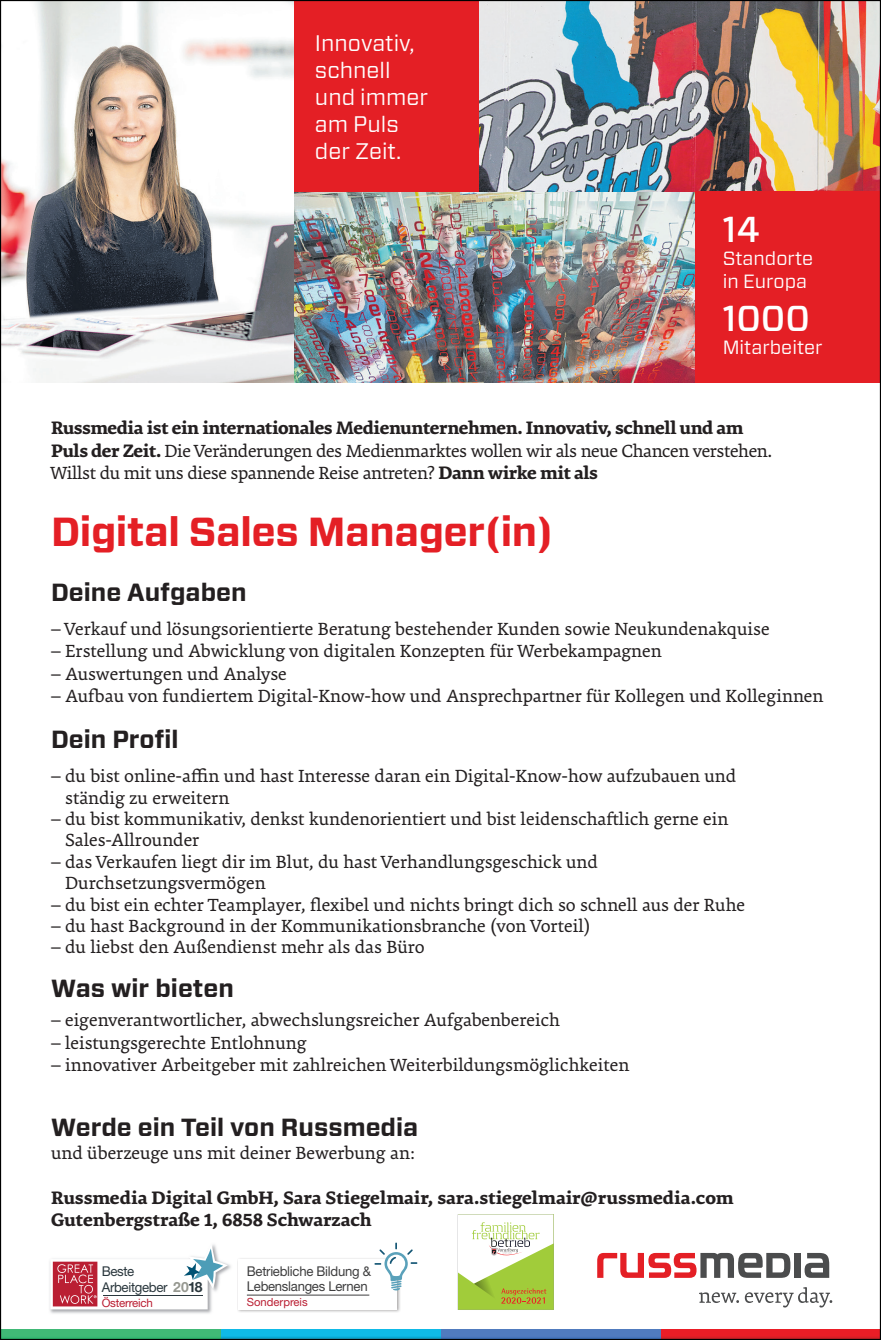
<style>
.page{position:relative;width:881px;height:1340px;background:#fff}
.page>*{position:absolute;margin:0;border:0;box-sizing:border-box;transform-origin:0 0}
.t1{font:700 40.5px "Forza";letter-spacing:-.01em;color:#e41f25}
.t2{font:500 36px "Forza";color:#fff}
.t3{font:700 24.75px "Forza";color:#231f20}
.t4{font:22.5px/27px "Forza";color:#fff}
.t5{font:19.12px/21.4px "Premiera";color:#231f20}
.t6{font:19.12px/22.9px "Premiera";letter-spacing:-.02em;color:#231f20}
.t7{font:700 19.12px/22.5px "Premiera";color:#231f20}
.t8{font:19.12px/22.9px "Forza";color:#fff}
.t9{font:13.5px/15.5px "Helvetica Neue";letter-spacing:-.02em;color:#3e3e3f}
.t10{font:13.5px/15.5px "Helvetica Neue LT Std";letter-spacing:-.025em;color:#2a373d}
.t11{font:11.47px "Helvetica Neue LT Std";letter-spacing:-.025em;color:#ba1f33}
.t12{font:11.25px "Helvetica Neue";color:#ba1f33}
.s1{font-weight:700}
.s2{font-weight:700;font-size:14.17px;color:#969890}
.s3{font-weight:700;font-size:14.17px}
</style>
<div class="page">
<div style="left:660px;top:1328px;width:220px;height:11px;background:#ea1d26"></div>
<div style="left:440px;top:1328px;width:220px;height:11px;background:#507bbe"></div>
<div style="left:220px;top:1328px;width:220px;height:11px;background:#0fbae7"></div>
<div style="left:0;top:1328px;width:220px;height:11px;background:#40b976"></div>
<svg style="left:660px;top:1334px;width:220px;height:5px"></svg>
<svg style="left:220px;top:1334px;width:220px;height:5px"></svg>
<img style="left:49px;top:1262px;width:182px;height:52px">
<svg style="left:50px;top:1244px;width:178px;height:65px"></svg>
<svg style="left:699px;top:1292px;width:39px;height:10px"></svg>
<svg style="left:744px;top:1287px;width:88px;height:20px"></svg>
<div style="left:794px;top:1252px;width:6px;height:25px;background:#4b4c4d"></div>
<svg style="left:804px;top:1252px;width:24px;height:25px"></svg>
<svg style="left:597px;top:1252px;width:193px;height:25px"></svg>
<img style="left:293px;top:191px;width:402px;height:192px">
<img style="left:478px;top:2px;width:400px;height:189px">
<div style="left:293px;top:0;width:185px;height:191px;background:#e41f25"></div>
<div style="left:695px;top:191px;width:185px;height:192px;background:#e41f25"></div>
<img style="left:2px;top:2px;width:291px;height:381px">
<div style="left:237px;top:1257px;width:163px;height:56px;background:#231f20;opacity:.4"></div>
<div style="left:239px;top:1259px;width:158px;height:50px;background:#fff"></div>
<hr style="left:247px;top:1294px;width:122px;height:1px;background:#3e3e3f">
<svg style="left:374px;top:1242px;width:43px;height:48px"></svg>
<svg style="left:457px;top:1214px;width:96px;height:95px"></svg>
<p class="t4" style="left:315px;top:29px;width:115px">Innovativ, schnell und immer am Puls der Zeit.</p>
<h2 class="t2" style="left:722px;top:206px;width:39px">14</h2>
<p class="t8" style="left:722px;top:247px;width:92px">Standorte in Europa</p>
<h2 class="t2" style="left:722px;top:295px;width:89px">1000</h2>
<p class="t8" style="left:722px;top:336px;width:101px">Mitarbeiter</p>
<p class="t6" style="left:51px;top:416px;width:722px"><span class="s1">Russmedia ist ein internationales Medienunternehmen. Innovativ, schnell und am<br>Puls der Zeit.</span> Die Veränderungen des Medienmarktes wollen wir als neue Chancen verstehen.<br>Willst du mit uns diese spannende Reise antreten? <span class="s1">Dann wirke mit als</span></p>
<h1 class="t1" style="left:51px;top:504px;width:503px">Digital Sales Manager(in)</h1>
<p class="t3" style="left:51px;top:576px;width:197px">Deine Aufgaben</p>
<p class="t5" style="left:51px;top:618px;width:719px">– Verkauf und lösungsorientierte Beratung bestehender Kunden sowie Neukundenakquise</p>
<p class="t5" style="left:51px;top:640px;width:612px">– Erstellung und Abwicklung von digitalen Konzepten für Werbekampagnen</p>
<p class="t5" style="left:51px;top:663px;width:237px">– Auswertungen und Analyse</p>
<p class="t5" style="left:51px;top:685px;width:773px">– Aufbau von fundiertem Digital-Know-how und Ansprechpartner für Kollegen und Kolleginnen</p>
<p class="t3" style="left:51px;top:723px;width:129px">Dein Profil</p>
<p class="t5" style="left:65px;top:765px;width:672px;text-indent:-14px">– du bist online-affin und hast Interesse daran ein Digital-Know-how aufzubauen und ständig zu erweitern</p>
<p class="t5" style="left:65px;top:808px;width:664px;text-indent:-14px">– du bist kommunikativ, denkst kundenorientiert und bist leidenschaftlich gerne ein<br>Sales-Allrounder</p>
<p class="t5" style="left:65px;top:851px;width:534px;text-indent:-14px">– das Verkaufen liegt dir im Blut, du hast Verhandlungsgeschick und<br>Durchsetzungsvermögen</p>
<p class="t5" style="left:51px;top:893px;width:695px">– du bist ein echter Teamplayer, flexibel und nichts bringt dich so schnell aus der Ruhe</p>
<p class="t5" style="left:51px;top:915px;width:540px">– du hast Background in der Kommunikationsbranche (von Vorteil)</p>
<p class="t5" style="left:51px;top:936px;width:375px">– du liebst den Außendienst mehr als das Büro</p>
<p class="t3" style="left:51px;top:972px;width:184px">Was wir bieten</p>
<p class="t5" style="left:51px;top:1009px;width:510px">– eigenverantwortlicher, abwechslungsreicher Aufgabenbereich</p>
<p class="t5" style="left:51px;top:1031px;width:257px">– leistungsgerechte Entlohnung</p>
<p class="t5" style="left:51px;top:1054px;width:579px">– innovativer Arbeitgeber mit zahlreichen Weiterbildungsmöglichkeiten</p>
<p class="t3" style="left:51px;top:1111px;width:368px">Werde ein Teil von Russmedia</p>
<p class="t5" style="left:51px;top:1142px;width:365px">und überzeuge uns mit deiner Bewerbung an:</p>
<p class="t7" style="left:51px;top:1186px;width:684px">Russmedia Digital GmbH, Sara Stiegelmair, sara.stiegelmair@russmedia.com<br>Gutenbergstraße 1, 6858 Schwarzach</p>
<p class="t10" style="left:102px;top:1263px;width:102px">Beste<br>Arbeitgeber <span class="s2">20</span><span class="s3">18</span></p>
<p class="t11" style="left:102px;top:1295px;width:53px">Österreich</p>
<p class="t9" style="left:247px;top:1263px;width:126px">Betriebliche Bildung &amp;<br>Lebenslanges Lernen</p>
<p class="t12" style="left:247px;top:1295px;width:62px">Sonderpreis</p>
</div>
